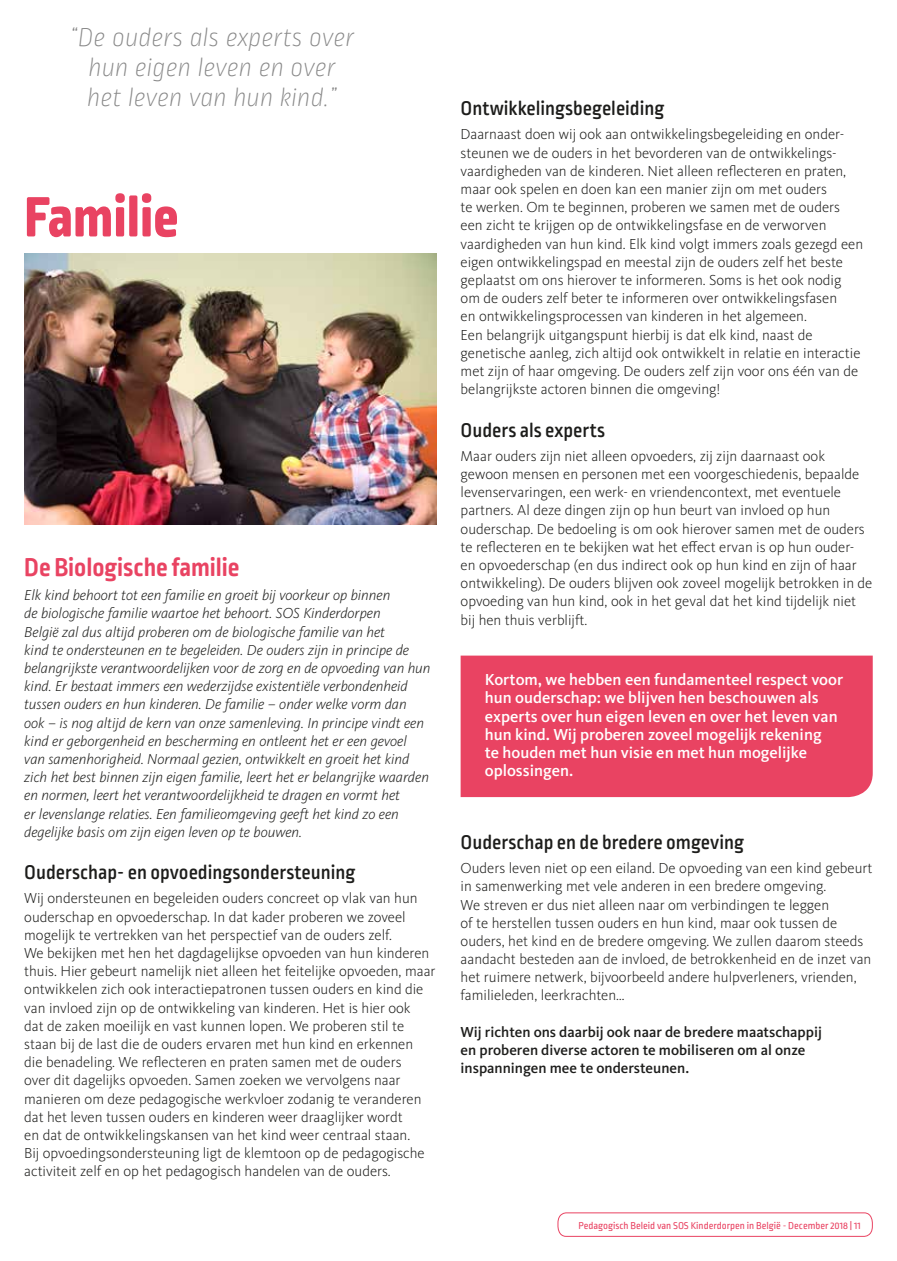
<style>
.page{position:relative;width:897px;height:1261px;background:#fff}
.page>*{position:absolute;margin:0;border:0;box-sizing:border-box;transform-origin:0 0}
.t1{font:800 60px "Ropa Soft Pro";color:#e94362}
.t2{font:italic 200 27px/30px "Ropa Soft Pro";color:#878787;text-align:center}
.t3{font:700 27px "Ropa Soft Pro";color:#e94362}
.t4{font:500 21px "Ropa Soft Pro";color:#1d1d1b}
.t5{font:500 16.5px/18.1px "Kievit OT";color:#fff}
.t6{font:300 15px/18.1px "Kievit OT";color:#1d1d1b}
.t7{font:italic 300 15px/18.1px "Kievit OT";color:#1d1d1b}
.t8{font:500 15px/18.1px "Kievit OT";color:#1d1d1b}
.t9{font:10.5px "Ropa Soft Pro";color:#e94362}
</style>
<div class="page">
<svg style="left:557px;top:1212px;width:316px;height:24px"></svg>
<div style="left:460px;top:655px;width:413px;height:142px;background:#e94362"></div>
<img style="left:24px;top:254px;width:412px;height:270px">
<h2 class="t2" style="left:70px;top:24px;width:286px">“De ouders als experts over hun eigen leven en over het leven van hun kind.”</h2>
<h1 class="t1" style="left:24px;top:182px;width:156px">Familie</h1>
<h2 class="t3" style="left:24px;top:552px;width:217px">De Biologische familie</h2>
<p class="t7" style="left:24px;top:586px;width:408px">Elk kind behoort tot een familie en groeit bij voorkeur op binnen<br>de biologische familie waartoe het behoort. SOS Kinderdorpen<br>België zal dus altijd proberen om de biologische familie van het<br>kind te ondersteunen en te begeleiden. De ouders zijn in principe de belangrijkste verantwoordelijken voor de zorg en de opvoeding van hun kind. Er bestaat immers een wederzijdse existentiële verbondenheid tussen ouders en hun kinderen. De familie – onder welke vorm dan ook – is nog altijd de kern van onze samenleving. In principe vindt een kind er geborgenheid en bescherming en ontleent het er een gevoel van samenhorigheid. Normaal gezien, ontwikkelt en groeit het kind zich het best binnen zijn eigen familie, leert het er belangrijke waarden en normen, leert het verantwoordelijkheid te dragen en vormt het<br>er levenslange relaties. Een familieomgeving geeft het kind zo een degelijke basis om zijn eigen leven op te bouwen.</p>
<h3 class="t4" style="left:24px;top:860px;width:333px">Ouderschap- en opvoedingsondersteuning</h3>
<p class="t6" style="left:24px;top:889px;width:413px">Wij ondersteunen en begeleiden ouders concreet op vlak van hun ouderschap en opvoederschap. In dat kader proberen we zoveel mogelijk te vertrekken van het perspectief van de ouders zelf.<br>We bekijken met hen het dagdagelijkse opvoeden van hun kinderen thuis. Hier gebeurt namelijk niet alleen het feitelijke opvoeden, maar ontwikkelen zich ook interactiepatronen tussen ouders en kind die van invloed zijn op de ontwikkeling van kinderen. Het is hier ook<br>dat de zaken moeilijk en vast kunnen lopen. We proberen stil te staan bij de last die de ouders ervaren met hun kind en erkennen<br>die benadeling. We reflecteren en praten samen met de ouders<br>over dit dagelijks opvoeden. Samen zoeken we vervolgens naar manieren om deze pedagogische werkvloer zodanig te veranderen dat het leven tussen ouders en kinderen weer draaglijker wordt<br>en dat de ontwikkelingskansen van het kind weer centraal staan.<br>Bij opvoedingsondersteuning ligt de klemtoon op de pedagogische activiteit zelf en op het pedagogisch handelen van de ouders.</p>
<h3 class="t4" style="left:460px;top:97px;width:205px">Ontwikkelingsbegeleiding</h3>
<p class="t6" style="left:460px;top:125px;width:404px">Daarnaast doen wij ook aan ontwikkelingsbegeleiding en onder&shy;steunen we de ouders in het bevorderen van de ontwikkelings&shy;vaardigheden van de kinderen. Niet alleen reflecteren en praten, maar ook spelen en doen kan een manier zijn om met ouders<br>te werken. Om te beginnen, proberen we samen met de ouders een zicht te krijgen op de ontwikkelingsfase en de verworven vaardigheden van hun kind. Elk kind volgt immers zoals gezegd een eigen ontwikkelingspad en meestal zijn de ouders zelf het beste geplaatst om ons hierover te informeren. Soms is het ook nodig om de ouders zelf beter te informeren over ontwikkelingsfasen<br>en ontwikkelingsprocessen van kinderen in het algemeen.<br>Een belangrijk uitgangspunt hierbij is dat elk kind, naast de genetische aanleg, zich altijd ook ontwikkelt in relatie en interactie met zijn of haar omgeving. De ouders zelf zijn voor ons één van de belangrijkste actoren binnen die omgeving!</p>
<h3 class="t4" style="left:460px;top:418px;width:146px">Ouders als experts</h3>
<p class="t6" style="left:460px;top:446px;width:413px">Maar ouders zijn niet alleen opvoeders, zij zijn daarnaast ook gewoon mensen en personen met een voorgeschiedenis, bepaalde levenservaringen, een werk- en vriendencontext, met eventuele partners. Al deze dingen zijn op hun beurt van invloed op hun ouderschap. De bedoeling is om ook hierover samen met de ouders te reflecteren en te bekijken wat het effect ervan is op hun ouder&shy;en opvoederschap (en dus indirect ook op hun kind en zijn of haar ontwikkeling). De ouders blijven ook zoveel mogelijk betrokken in de opvoeding van hun kind, ook in het geval dat het kind tijdelijk niet bij hen thuis verblijft.</p>
<p class="t5" style="left:485px;top:670px;width:360px">Kortom, we hebben een fundamenteel respect voor hun ouderschap: we blijven hen beschouwen als experts over hun eigen leven en over het leven van hun kind. Wij proberen zoveel mogelijk rekening<br>te houden met hun visie en met hun mogelijke oplossingen.</p>
<h3 class="t4" style="left:460px;top:830px;width:285px">Ouderschap en de bredere omgeving</h3>
<p class="t6" style="left:460px;top:858px;width:413px">Ouders leven niet op een eiland. De opvoeding van een kind gebeurt in samenwerking met vele anderen in een bredere omgeving.<br>We streven er dus niet alleen naar om verbindingen te leggen<br>of te herstellen tussen ouders en hun kind, maar ook tussen de ouders, het kind en de bredere omgeving. We zullen daarom steeds aandacht besteden aan de invloed, de betrokkenheid en de inzet van het ruimere netwerk, bijvoorbeeld andere hulpverleners, vrienden, familieleden, leerkrachten…</p>
<p class="t8" style="left:460px;top:1022px;width:363px">Wij richten ons daarbij ook naar de bredere maatschappij en proberen diverse actoren te mobiliseren om al onze inspanningen mee te ondersteunen.</p>
<p class="t9" style="left:578px;top:1219px;width:284px">Pedagogisch Beleid van SOS Kinderdorpen in België - December 2018 | 11</p>
</div>
